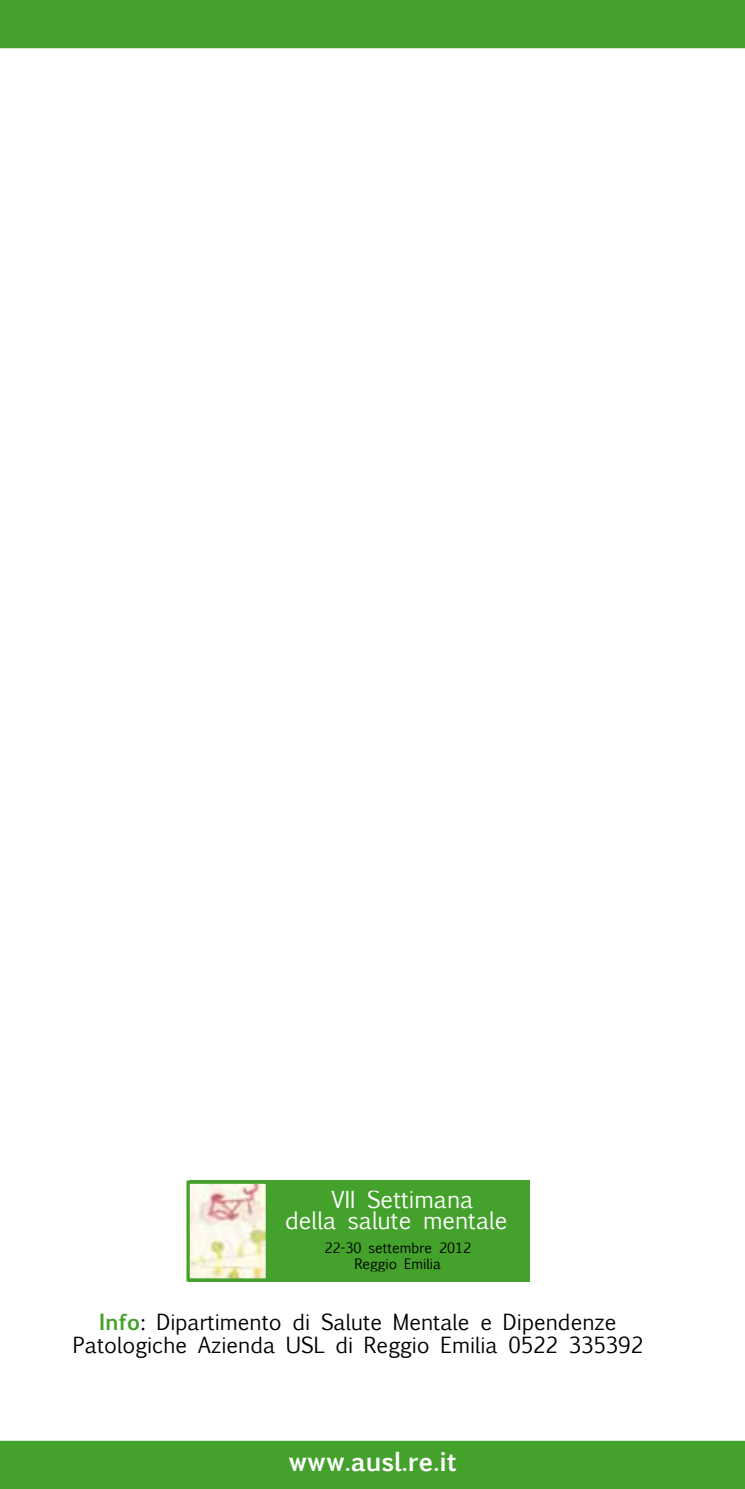
<style>
.page{position:relative;width:745px;height:1489px;background:#fff}
.page>*{position:absolute;margin:0;border:0;box-sizing:border-box;transform-origin:0 0}
.t1{font:700 25px "Euphemia UCAS";color:#fff}
.t2{font:23px/20.8px "Euphemia UCAS";color:#fff;text-align:center}
.t3{font:21.25px/22.5px "Euphemia UCAS";color:#000;text-align:center}
.t4{font:13.75px/16.5px "Euphemia UCAS";color:#000;text-align:center}
.s1{font-weight:700;color:#44a12b}
</style>
<div class="page">
<div style="left:0;top:1440px;width:744px;height:48px;background:#44a12b"></div>
<div style="left:189px;top:1180px;width:340px;height:101px;background:#44a12b"></div>
<img style="left:190px;top:1184px;width:75px;height:93px">
<div style="left:186px;top:1180px;width:83px;height:101px;border:3px solid #44a12b"></div>
<div style="left:0;top:0;width:744px;height:48px;background:#44a12b"></div>
<p class="t2" style="left:285px;top:1189px;width:224px">VII Settimana<br>della salute mentale</p>
<p class="t4" style="left:324px;top:1239px;width:148px">22-30 settembre 2012<br>Reggio Emilia</p>
<p class="t3" style="left:73px;top:1311px;width:571px"><span class="s1">Info</span>: Dipartimento di Salute Mentale e Dipendenze<br>Patologiche Azienda USL di Reggio Emilia 0522 335392</p>
<p class="t1" style="left:288px;top:1442px;width:169px">www.ausl.re.it</p>
</div>
